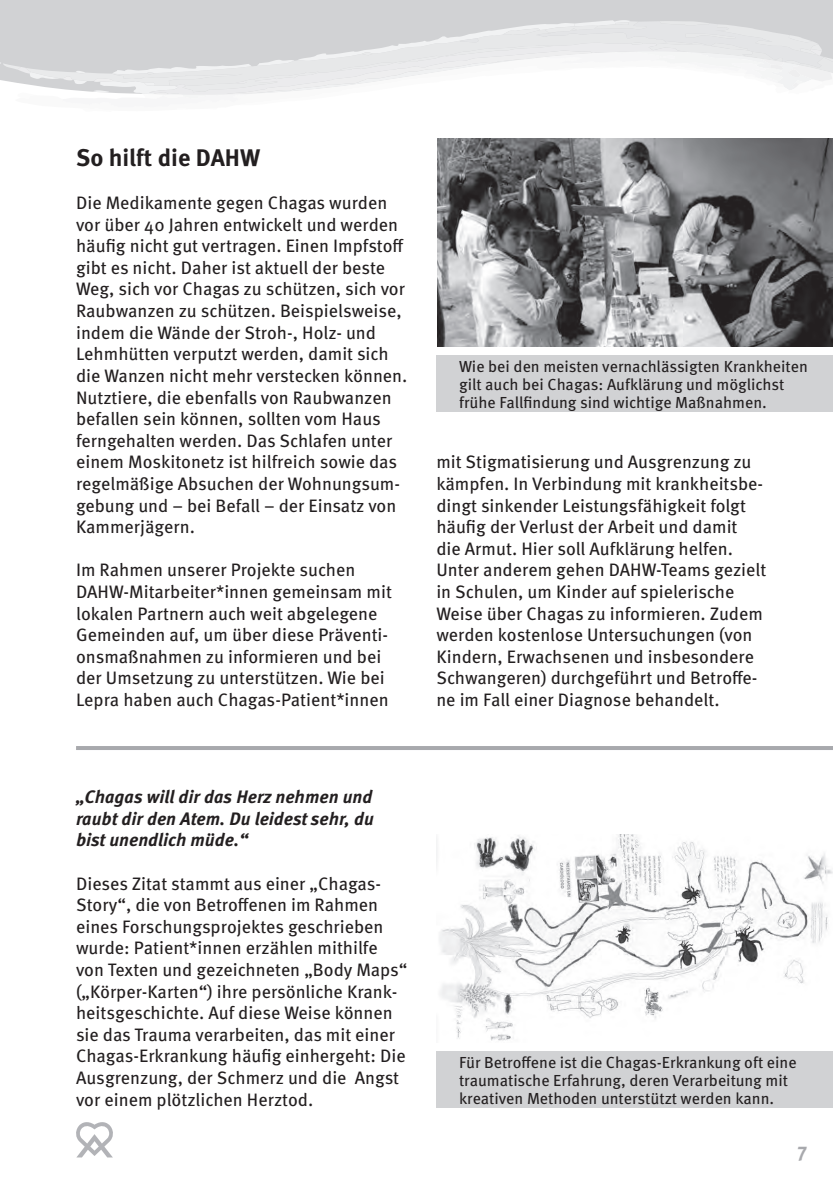
<style>
.page{position:relative;width:833px;height:1184px;background:#fff}
.page>*{position:absolute;margin:0;border:0;box-sizing:border-box;transform-origin:0 0}
.t1{font:700 24px "Meta OT";color:#231f20}
.t2{font:700 20px "Meta OT";color:#a8a9ad}
.t3{font:18px/21.6px "Meta OT";color:#231f20}
.t4{font:italic 700 18px/21.6px "Meta OT";color:#231f20;text-align:justify}
.t5{font:16px/18px "Meta OT";color:#231f20}
</style>
<div class="page">
<div style="left:0;top:0;width:832px;height:20px;background:#d1d2d4"></div>
<svg style="left:0;top:20px;width:832px;height:78px"></svg>
<svg style="left:76px;top:1122px;width:37px;height:35px"></svg>
<img style="left:436px;top:834px;width:396px;height:207px">
<div style="left:436px;top:1051px;width:396px;height:57px;background:#d1d2d4"></div>
<img style="left:437px;top:138px;width:395px;height:209px">
<div style="left:436px;top:355px;width:396px;height:57px;background:#d1d2d4"></div>
<hr style="left:76px;top:746px;width:756px;height:4px;background:#a8a9ad">
<h1 class="t1" style="left:76px;top:142px;width:186px">So hilft die DAHW</h1>
<p class="t3" style="left:76px;top:193px;width:333px">Die Medikamente gegen Chagas wurden vor über 40 Jahren entwickelt und werden häufig nicht gut vertragen . Einen Impfstoff gibt es nicht . Daher ist aktuell der beste Weg, sich vor Chagas zu schützen, sich vor Raubwanzen zu schützen . Beispielsweise, indem die Wände der Stroh-, Holz- und Lehmhütten verputzt werden, damit sich die Wanzen nicht mehr verstecken können .<br>Nutztiere, die ebenfalls von Raubwanzen befallen sein können, sollten vom Haus ferngehalten werden . Das Schlafen unter einem Moskitonetz ist hilfreich sowie das regelmäßige Absuchen der Wohnungsum&shy;gebung und – bei Befall – der Einsatz von Kammerjägern .</p>
<p class="t3" style="left:76px;top:560px;width:317px">Im Rahmen unserer Projekte suchen DAHW-Mitarbeiter*innen gemeinsam mit lokalen Partnern auch weit abgelegene Gemeinden auf, um über diese Präventi&shy;onsmaßnahmen zu informieren und bei der Umsetzung zu unterstützen . Wie bei Lepra haben auch Chagas-Patient*innen</p>
<p class="t5" style="left:459px;top:358px;width:350px">Wie bei den meisten vernachlässigten Krankheiten gilt auch bei Chagas: Aufklärung und möglichst frühe Fallfindung sind wichtige Maßnahmen .</p>
<p class="t3" style="left:436px;top:452px;width:331px">mit Stigmatisierung und Ausgrenzung zu kämpfen . In Verbindung mit krankheitsbe&shy;dingt sinkender Leistungsfähigkeit folgt häufig der Verlust der Arbeit und damit die Armut . Hier soll Aufklärung helfen .<br>Unter anderem gehen DAHW-Teams gezielt in Schulen, um Kinder auf spielerische Weise über Chagas zu informieren . Zudem werden kostenlose Untersuchungen (von Kindern, Erwachsenen und insbesondere Schwangeren) durchgeführt und Betroffe&shy;ne im Fall einer Diagnose behandelt .</p>
<p class="t4" style="left:76px;top:787px;width:299px">„Chagas will dir das Herz nehmen und raubt dir den Atem. Du leidest sehr, du bist unendlich müde.“</p>
<p class="t3" style="left:76px;top:873px;width:333px">Dieses Zitat stammt aus einer „Chagas-Story“, die von Betroffenen im Rahmen eines Forschungsprojektes geschrieben wurde: Patient*innen erzählen mithilfe von Texten und gezeichneten „Body Maps“ („Körper-Karten“) ihre persönliche Krank&shy;heitsgeschichte . Auf diese Weise können sie das Trauma verarbeiten, das mit einer Chagas-Erkrankung häufig einhergeht: Die Ausgrenzung, der Schmerz und die Angst vor einem plötzlichen Herztod .</p>
<p class="t5" style="left:459px;top:1053px;width:339px">Für Betroffene ist die Chagas-Erkrankung oft eine traumatische Erfahrung, deren Verarbeitung mit kreativen Methoden unterstützt werden kann .</p>
<p class="t2" style="left:797px;top:1137px;width:11px">7</p>
</div>
